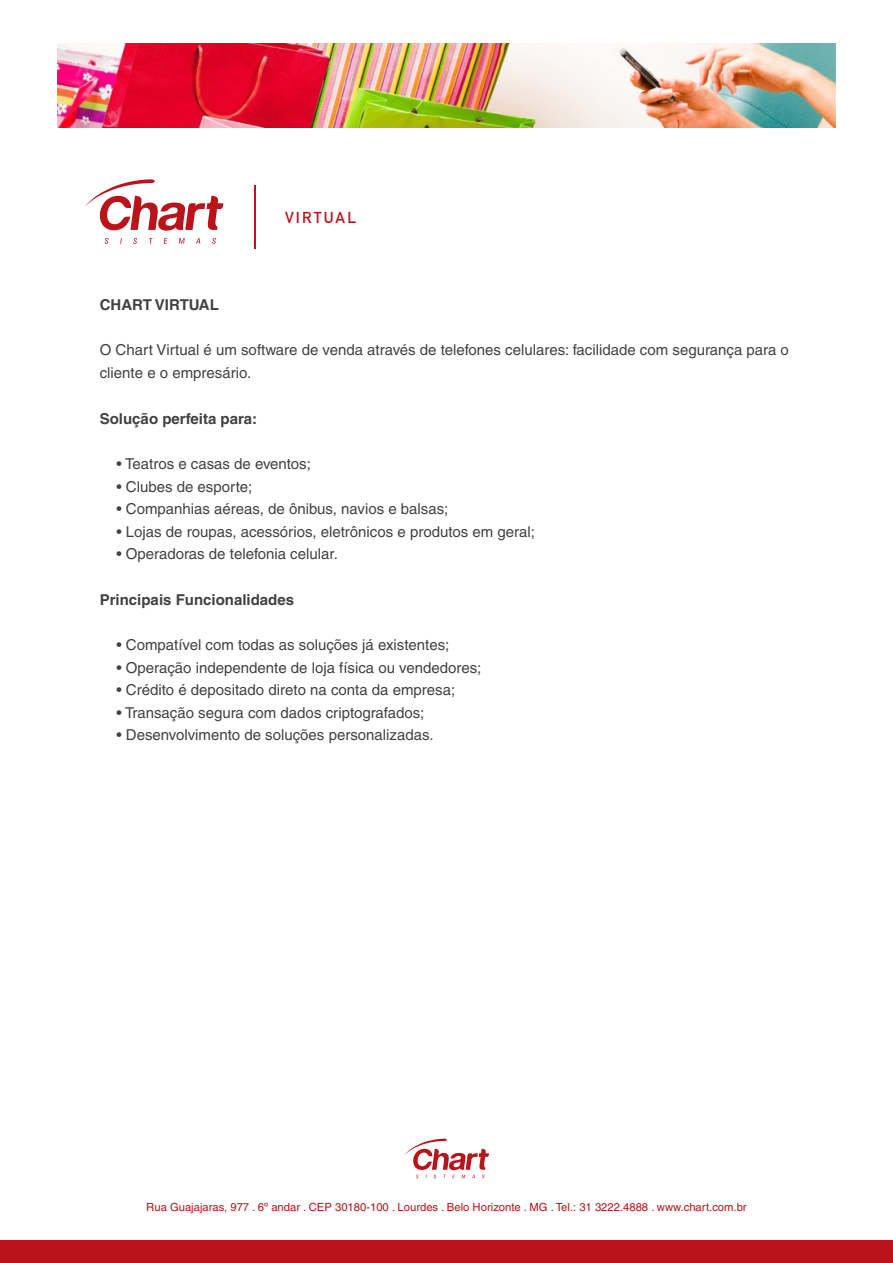
<style>
.page{position:relative;width:893px;height:1263px;background:#fff}
.page>*{position:absolute;margin:0;border:0;box-sizing:border-box;transform-origin:0 0}
.t1{font:15.6px "DIN1451 Mittelschrift Alternate";letter-spacing:.145em;color:#bb131a}
.t2{font:15px/22.5px "Helvetica";color:#414142}
.t3{font:700 15px "Helvetica";color:#414142}
.t4{font:11.25px "Helvetica";color:#bb131a}
</style>
<div class="page">
<div style="left:0;top:1240px;width:893px;height:23px;background:#bb131a"></div>
<svg style="left:404px;top:1139px;width:85px;height:39px"></svg>
<hr style="left:254px;top:185px;width:1px;height:63px;background:#bb131a">
<svg style="left:105px;top:238px;width:111px;height:6px"></svg>
<svg style="left:85px;top:179px;width:138px;height:52px"></svg>
<img style="left:58px;top:44px;width:777px;height:84px">
<p class="t1" style="left:285px;top:211px;width:73px">VIRTUAL</p>
<p class="t3" style="left:100px;top:298px;width:121px">CHART VIRTUAL</p>
<p class="t2" style="left:100px;top:340px;width:691px">O Chart Virtual é um software de venda através de telefones celulares: facilidade com segurança para o cliente e o empresário.</p>
<p class="t3" style="left:100px;top:412px;width:159px">Solução perfeita para:</p>
<p class="t2" style="left:116px;top:454px;width:196px">• Teatros e casas de eventos;</p>
<p class="t2" style="left:116px;top:476px;width:137px">• Clubes de esporte;</p>
<p class="t2" style="left:116px;top:499px;width:333px">• Companhias aéreas, de ônibus, navios e balsas;</p>
<p class="t2" style="left:116px;top:521px;width:420px">• Lojas de roupas, acessórios, eletrônicos e produtos em geral;</p>
<p class="t2" style="left:116px;top:544px;width:223px">• Operadoras de telefonia celular.</p>
<p class="t3" style="left:100px;top:593px;width:196px">Principais Funcionalidades</p>
<p class="t2" style="left:116px;top:635px;width:334px">• Compatível com todas as soluções já existentes;</p>
<p class="t2" style="left:116px;top:657px;width:366px">• Operação independente de loja física ou vendedores;</p>
<p class="t2" style="left:116px;top:680px;width:340px">• Crédito é depositado direto na conta da empresa;</p>
<p class="t2" style="left:116px;top:702px;width:309px">• Transação segura com dados criptografados;</p>
<p class="t2" style="left:116px;top:725px;width:318px">• Desenvolvimento de soluções personalizadas.</p>
<p class="t4" style="left:146px;top:1202px;width:602px">Rua Guajajaras, 977 . 6º andar . CEP 30180-100 . Lourdes . Belo Horizonte . MG . Tel.: 31 3222.4888 . www.chart.com.br</p>
</div>
